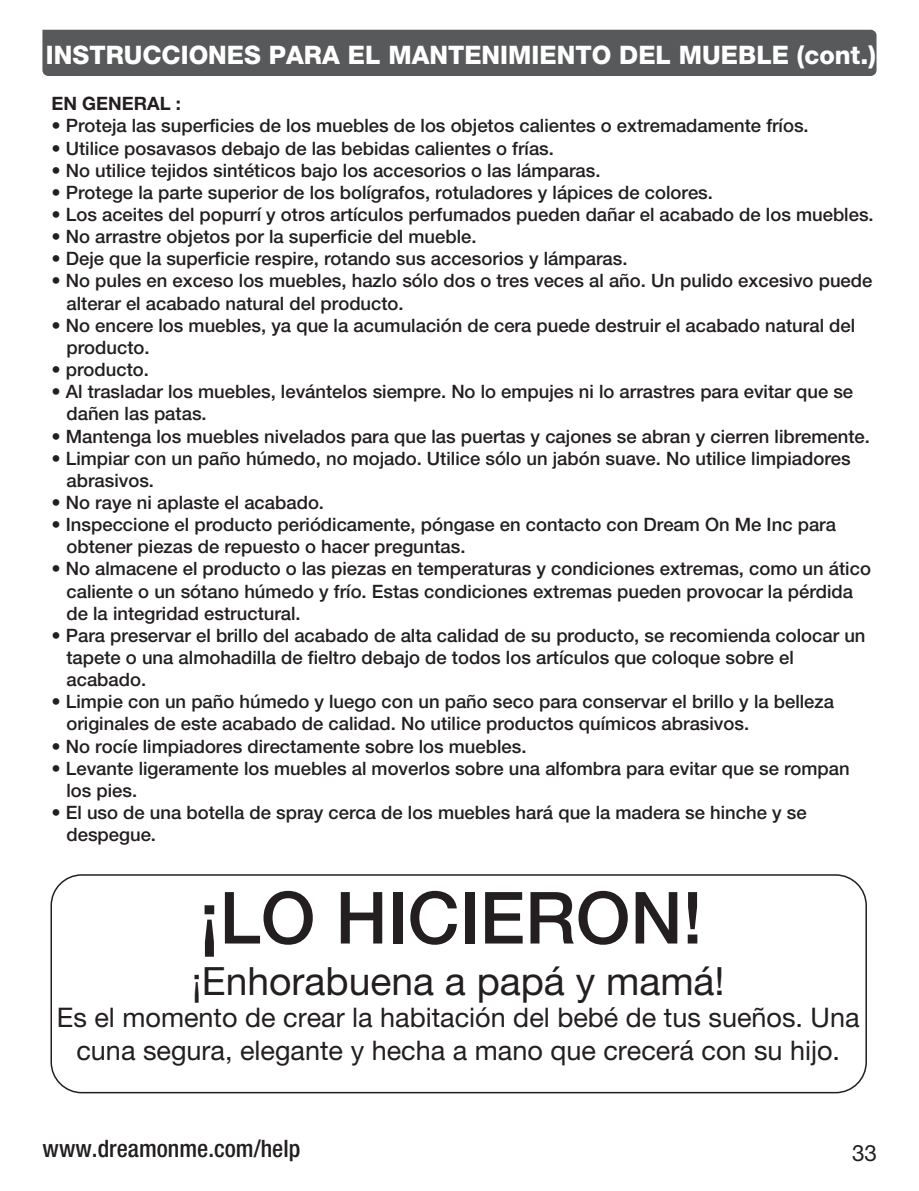
<style>
.page{position:relative;width:919px;height:1191px;background:#fff}
.page>*{position:absolute;margin:0;border:0;box-sizing:border-box;transform-origin:0 0}
.t1{font:72px "Helvetica Neue LT 65 Md";color:#231f20}
.t2{font:39px "Helvetica Neue LT 55 Rm";color:#231f20}
.t3{font:27px/32.4px "Helvetica Neue LT 55 Rm";color:#231f20;text-align:center}
.t4{font:25.5px "Helvetica Neue LT 85 Hv";color:#fff}
.t5{font:24px "Helvetica Neue LT 67 Md Cn";color:#231f20}
.t6{font:22.5px "Helvetica Neue LT 55 Rm";color:#231f20}
.t7{font:18.45px/22.2px "Helvetica Neue LT 65 Md";color:#231f20}
.t8{font:18.45px "Helvetica Neue LT 75 Bd";color:#231f20}
</style>
<div class="page">
<div style="left:50px;top:874px;width:816px;height:219px;border:2px solid #231f20;border-radius:31px"></div>
<div style="left:42px;top:30px;width:834px;height:46px;background:#58595b"></div>
<h3 class="t4" style="left:46px;top:39px;width:831px">INSTRUCCIONES PARA EL MANTENIMIENTO DEL MUEBLE (cont.)</h3>
<p class="t8" style="left:51px;top:92px;width:131px">EN GENERAL :</p>
<p class="t7" style="left:51px;top:115px;width:758px">• Proteja las superficies de los muebles de los objetos calientes o extremadamente fríos.</p>
<p class="t7" style="left:51px;top:137px;width:504px">• Utilice posavasos debajo de las bebidas calientes o frías.</p>
<p class="t7" style="left:51px;top:159px;width:550px">• No utilice tejidos sintéticos bajo los accesorios o las lámparas.</p>
<p class="t7" style="left:51px;top:181px;width:663px">• Protege la parte superior de los bolígrafos, rotuladores y lápices de colores.</p>
<p class="t7" style="left:51px;top:203px;width:823px">• Los aceites del popurrí y otros artículos perfumados pueden dañar el acabado de los muebles.</p>
<p class="t7" style="left:51px;top:225px;width:426px">• No arrastre objetos por la superficie del mueble.</p>
<p class="t7" style="left:51px;top:247px;width:577px">• Deje que la superficie respire, rotando sus accesorios y lámparas.</p>
<p class="t7" style="left:66px;top:270px;width:807px;text-indent:-15px">• No pules en exceso los muebles, hazlo sólo dos o tres veces al año. Un pulido excesivo puede alterar el acabado natural del producto.</p>
<p class="t7" style="left:66px;top:314px;width:790px;text-indent:-15px">• No encere los muebles, ya que la acumulación de cera puede destruir el acabado natural del producto.</p>
<p class="t7" style="left:51px;top:358px;width:99px">• producto.</p>
<p class="t7" style="left:66px;top:380px;width:788px;text-indent:-15px">• Al trasladar los muebles, levántelos siempre. No lo empujes ni lo arrastres para evitar que se dañen las patas.</p>
<p class="t7" style="left:51px;top:424px;width:819px">• Mantenga los muebles nivelados para que las puertas y cajones se abran y cierren libremente.</p>
<p class="t7" style="left:66px;top:447px;width:785px;text-indent:-15px">• Limpiar con un paño húmedo, no mojado. Utilice sólo un jabón suave. No utilice limpiadores abrasivos.</p>
<p class="t7" style="left:51px;top:491px;width:274px">• No raye ni aplaste el acabado.</p>
<p class="t7" style="left:66px;top:513px;width:771px;text-indent:-15px">• Inspeccione el producto periódicamente, póngase en contacto con Dream On Me Inc para obtener piezas de repuesto o hacer preguntas.</p>
<p class="t7" style="left:66px;top:557px;width:805px;text-indent:-15px">• No almacene el producto o las piezas en temperaturas y condiciones extremas, como un ático caliente o un sótano húmedo y frío. Estas condiciones extremas pueden provocar la pérdida de la integridad estructural.</p>
<p class="t7" style="left:66px;top:624px;width:800px;text-indent:-15px">• Para preservar el brillo del acabado de alta calidad de su producto, se recomienda colocar un tapete o una almohadilla de fieltro debajo de todos los artículos que coloque sobre el acabado.</p>
<p class="t7" style="left:66px;top:690px;width:769px;text-indent:-15px">• Limpie con un paño húmedo y luego con un paño seco para conservar el brillo y la belleza originales de este acabado de calidad. No utilice productos químicos abrasivos.</p>
<p class="t7" style="left:51px;top:734px;width:476px">• No rocíe limpiadores directamente sobre los muebles.</p>
<p class="t7" style="left:66px;top:757px;width:784px;text-indent:-15px">• Levante ligeramente los muebles al moverlos sobre una alfombra para evitar que se rompan los pies.</p>
<p class="t7" style="left:66px;top:801px;width:741px;text-indent:-15px">• El uso de una botella de spray cerca de los muebles hará que la madera se hinche y se despegue.</p>
<h1 class="t1" style="left:199px;top:874px;width:504px">¡LO HICIERON!</h1>
<h2 class="t2" style="left:192px;top:957px;width:534px">¡Enhorabuena a papá y mamá!</h2>
<h3 class="t3" style="left:57px;top:1000px;width:804px">Es el momento de crear la habitación del bebé de tus sueños. Una cuna segura, elegante y hecha a mano que crecerá con su hijo.</h3>
<h3 class="t5" style="left:43px;top:1133px;width:259px">www.dreamonme.com/help</h3>
<p class="t6" style="left:851px;top:1139px;width:27px">33</p>
</div>
